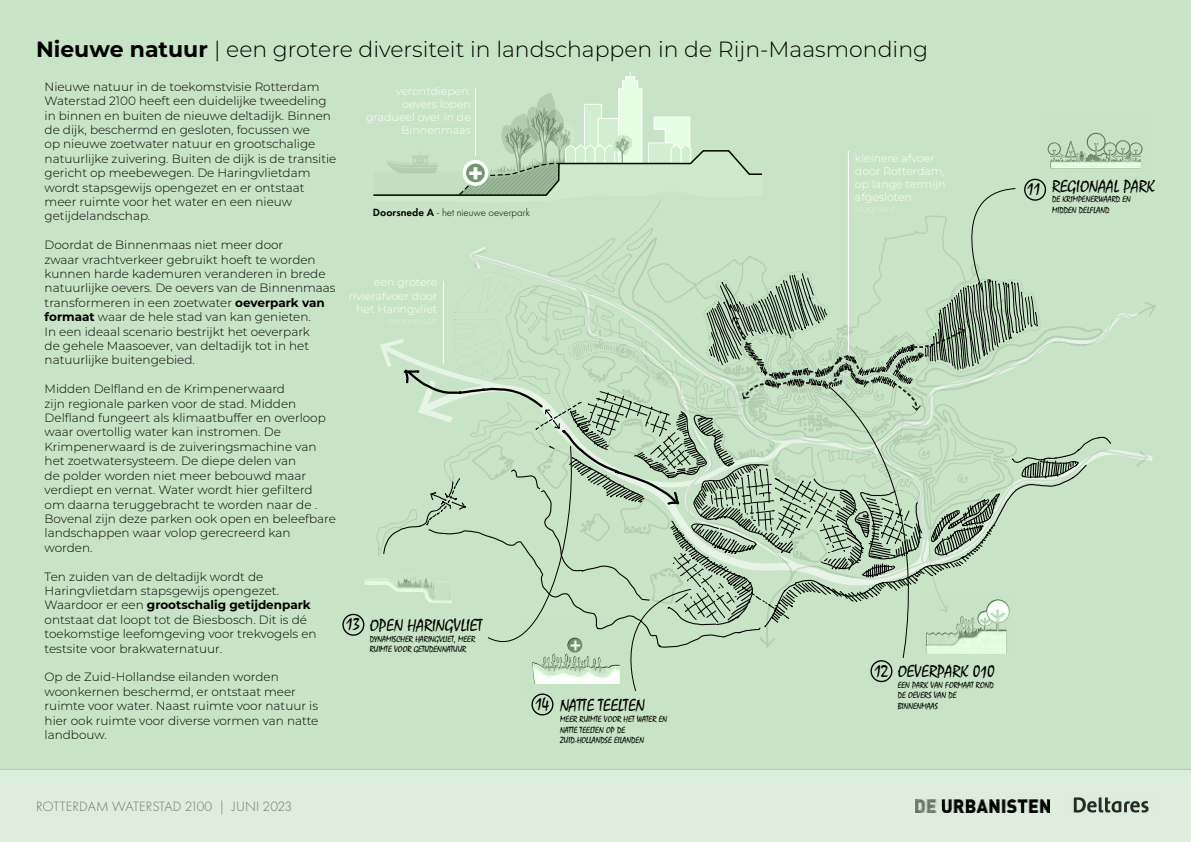
<style>
.page{position:relative;width:1191px;height:842px;background:#fff}
.page>*{position:absolute;margin:0;border:0;box-sizing:border-box;transform-origin:0 0}
.t1{font:800 28.5px "Futura PT";color:#fff}
.t2{font:300 22px "Montserrat";color:#000}
.t3{font:17.4px "Mistral";color:#000}
.t4{font:300 14px "Futura PT";color:#818181}
.t5{font:300 12px/14.4px "Montserrat";color:#000}
.t6{font:300 11px/13.2px "Montserrat";color:#fff;text-align:right}
.t7{font:300 10.9px "Futura PT";color:#000}
.t8{font:9px/10.8px "Mistral";color:#000}
.s1{font-weight:700}
.s2{font-weight:600}
</style>
<div class="page">
<div style="left:0;top:0;width:1191px;height:770px;background:#c8e4c6"></div>
<div style="left:0;top:770px;width:1191px;height:72px;background:#deeedc"></div>
<div style="left:342px;top:614px;width:22px;height:22px;border:1px solid #000;border-radius:50%"></div>
<div style="left:531px;top:693px;width:22px;height:22px;border:1px solid #000;border-radius:50%"></div>
<img style="left:364px;top:579px;width:8px;height:6px">
<img style="left:532px;top:693px;width:20px;height:6px">
<svg style="left:372px;top:72px;width:784px;height:619px"></svg>
<hr style="left:475px;top:88px;width:1px;height:68px;background:#fff">
<hr style="left:443px;top:281px;width:1px;height:83px;background:#fff">
<hr style="left:848px;top:151px;width:1px;height:200px;background:#fff">
<h2 class="t2" style="left:36px;top:35px;width:893px"><span class="s1">Nieuwe natuur</span> | een grotere diversiteit in landschappen in de Rijn-Maasmonding</h2>
<p class="t5" style="left:45px;top:79px;width:293px">Nieuwe natuur in de toekomstvisie Rotterdam Waterstad 2100 heeft een duidelijke tweedeling in binnen en buiten de nieuwe deltadijk. Binnen de dijk, beschermd en gesloten, focussen we<br>op nieuwe zoetwater natuur en grootschalige natuurlijke zuivering. Buiten de dijk is de transitie gericht op meebewegen. De Haringvlietdam wordt stapsgewijs opengezet en er ontstaat meer ruimte voor het water en een nieuw getijdelandschap.</p>
<p class="t5" style="left:45px;top:237px;width:292px">Doordat de Binnenmaas niet meer door<br>zwaar vrachtverkeer gebruikt hoeft te worden kunnen harde kademuren veranderen in brede natuurlijke oevers. De oevers van de Binnenmaas transformeren in een zoetwater <span class="s1">oeverpark van formaat</span> waar de hele stad van kan genieten.<br>In een ideaal scenario bestrijkt het oeverpark<br>de gehele Maasoever, van deltadijk tot in het natuurlijke buitengebied.</p>
<p class="t5" style="left:45px;top:381px;width:293px">Midden Delfland en de Krimpenerwaard<br>zijn regionale parken voor de stad. Midden Delfland fungeert als klimaatbuffer en overloop waar overtollig water kan instromen. De Krimpenerwaard is de zuiveringsmachine van het zoetwatersysteem. De diepe delen van<br>de polder worden niet meer bebouwd maar verdiept en vernat. Water wordt hier gefilterd<br>om daarna teruggebracht te worden naar de .<br>Bovenal zijn deze parken ook open en beleefbare landschappen waar volop gerecreerd kan worden.</p>
<p class="t5" style="left:45px;top:569px;width:274px">Ten zuiden van de deltadijk wordt de Haringvlietdam stapsgewijs opengezet.<br>Waardoor er een <span class="s1">grootschalig getijdenpark </span>ontstaat dat loopt tot de Biesbosch. Dit is dé toekomstige leefomgeving voor trekvogels en testsite voor brakwaternatuur.</p>
<p class="t5" style="left:45px;top:669px;width:275px">Op de Zuid-Hollandse eilanden worden woonkernen beschermd, er ontstaat meer ruimte voor water. Naast ruimte voor natuur is hier ook ruimte voor diverse vormen van natte landbouw.</p>
<p class="t6" style="left:366px;top:84px;width:106px">verontdiepen: oevers lopen gradueel over in de<br>Binnenmaas</p>
<h1 class="t1" style="left:468px;top:156px;width:16px">+</h1>
<p class="t7" style="left:373px;top:206px;width:159px"><span class="s2">Doorsnede A</span> - het nieuwe oeverpark</p>
<p class="t6" style="left:349px;top:276px;width:90px">een grotere rivierafvoer door het Haringvliet</p>
<h3 class="t3" style="left:346px;top:613px;width:15px">13</h3>
<h3 class="t3" style="left:370px;top:615px;width:114px">OPEN HARINGVLIET</h3>
<p class="t8" style="left:370px;top:633px;width:107px">DYNAMISCHER HARINGVLIET, MEER<br>RUIMTE VOOR GETIJDENNATUUR</p>
<h3 class="t3" style="left:535px;top:693px;width:15px">14</h3>
<h3 class="t3" style="left:560px;top:695px;width:86px">NATTE TEELTEN</h3>
<p class="t8" style="left:560px;top:714px;width:109px">MEER RUIMTE VOOR HET WATER EN<br>NATTE TEELTEN OP DE<br>ZUID-HOLLANDSE EILANDEN</p>
<p class="t4" style="left:36px;top:798px;width:257px">ROTTERDAM WATERSTAD 2100 | JUNI 2023</p>
<p class="t6" style="left:855px;top:151px;width:92px;text-align:left">kleinere afvoer door Rotterdam, op lange termijn afgesloten</p>
<h3 class="t3" style="left:874px;top:660px;width:15px">12</h3>
<h3 class="t3" style="left:897px;top:661px;width:99px">OEVERPARK 010</h3>
<p class="t8" style="left:897px;top:680px;width:98px">EEN PARK VAN FORMAAT ROND<br>DE OEVERS VAN DE<br>BINNENMAAS</p>
<h3 class="t3" style="left:1027px;top:178px;width:15px">11</h3>
<h3 class="t3" style="left:1052px;top:176px;width:104px">REGIONAAL PARK</h3>
<p class="t8" style="left:1052px;top:194px;width:80px">DE KRIMPENERWAARD EN<br>MIDDEN DELFLAND</p>
</div>
